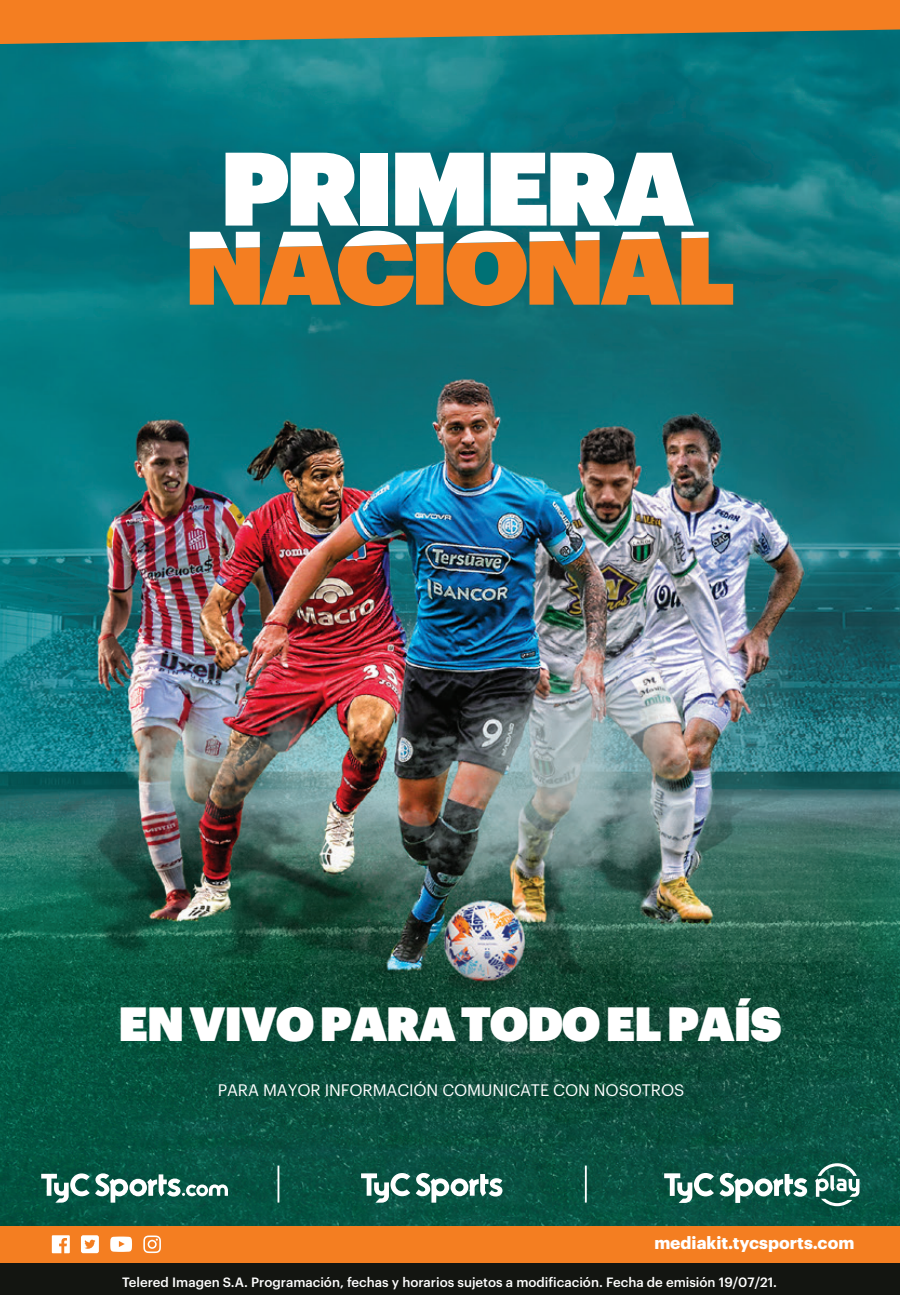
<style>
.page{position:relative;width:900px;height:1295px;background:#fff}
.page>*{position:absolute;margin:0;border:0;box-sizing:border-box;transform-origin:0 0}
.t1{font:46.95px "Graphik Super";letter-spacing:-.03em;color:#fff}
.t2{font:700 17.1px "Graphik";color:#fff}
.t3{font:16.35px "Graphik";letter-spacing:-.01em;color:#fff}
.t4{font:500 13.2px "Graphik";color:#fff}
</style>
<div class="page">
<img style="left:0;top:44px;width:900px;height:1182px">
<svg style="left:0;top:0;width:900px;height:44px;background:#cd7d30"></svg>
<div style="left:0;top:1226px;width:900px;height:37px;background:#f47e21"></div>
<div style="left:0;top:1263px;width:900px;height:31px;background:#131511"></div>
<svg style="left:52px;top:1235px;width:18px;height:18px"></svg>
<svg style="left:143px;top:1235px;width:18px;height:18px"></svg>
<svg style="left:81px;top:1235px;width:18px;height:18px"></svg>
<svg style="left:110px;top:1236px;width:22px;height:15px"></svg>
<svg style="left:226px;top:153px;width:133px;height:72px"></svg>
<div style="left:361px;top:153px;width:27px;height:72px;background:#fff"></div>
<svg style="left:395px;top:153px;width:89px;height:72px"></svg>
<svg style="left:491px;top:153px;width:203px;height:72px"></svg>
<svg style="left:190px;top:231px;width:543px;height:75px;background:#b1844e"></svg>
<svg style="left:416px;top:1172px;width:86px;height:30px"></svg>
<svg style="left:361px;top:1173px;width:49px;height:29px"></svg>
<svg style="left:41px;top:1173px;width:187px;height:29px"></svg>
<svg style="left:664px;top:1172px;width:143px;height:30px"></svg>
<svg style="left:815px;top:1163px;width:45px;height:43px"></svg>
<hr style="left:278px;top:1165px;width:1px;height:37px;background:#fff">
<hr style="left:585px;top:1165px;width:2px;height:37px;background:#fff">
<h1 class="t1" style="left:118px;top:987px;width:665px">EN VIVO PARA TODO EL PAÍS</h1>
<p class="t3" style="left:218px;top:1077px;width:468px">PARA MAYOR INFORMACIÓN COMUNICATE CON NOSOTROS</p>
<p class="t2" style="left:654px;top:1229px;width:202px">mediakit.tycsports.com</p>
<p class="t4" style="left:122px;top:1271px;width:656px">Telered Imagen S.A. Programación, fechas y horarios sujetos a modificación. Fecha de emisión 19/07/21.</p>
</div>
